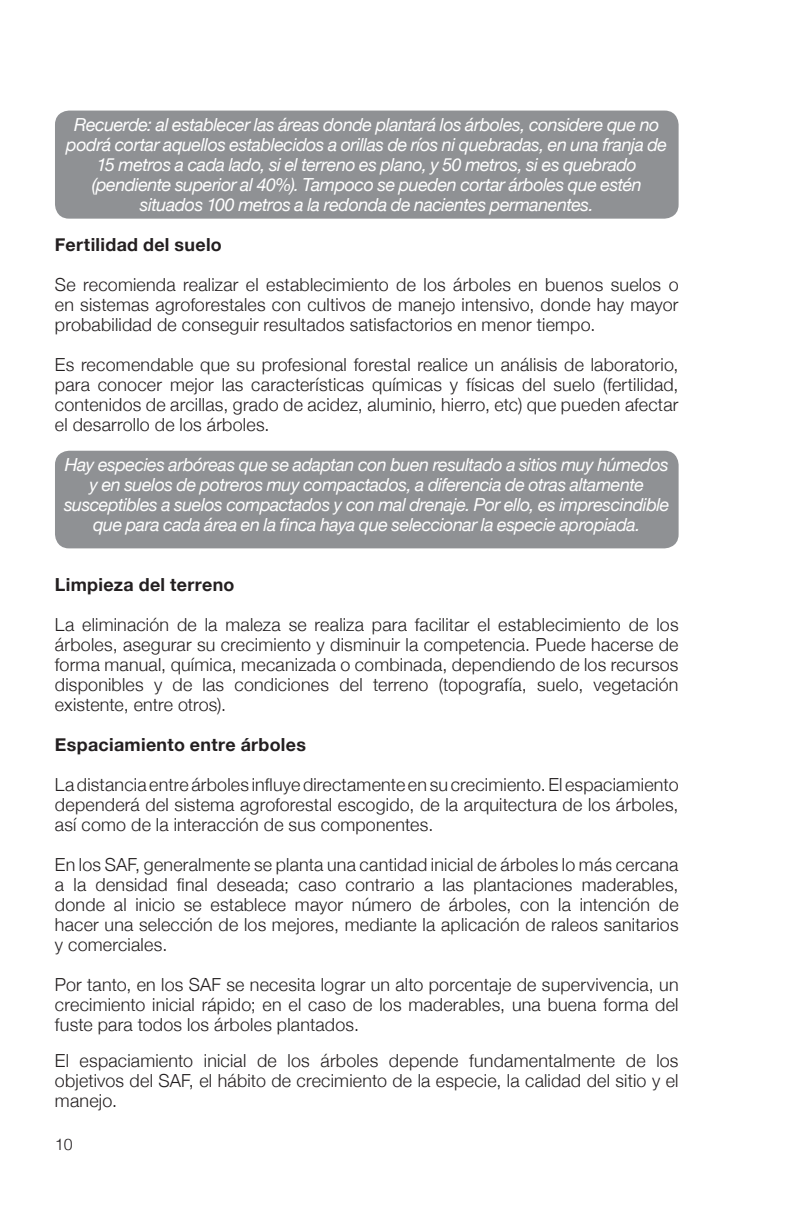
<style>
.page{position:relative;width:792px;height:1224px;background:#fff}
.page>*{position:absolute;margin:0;border:0;box-sizing:border-box;transform-origin:0 0}
.t1{font:300 18px/20px "Helvetica Neue";letter-spacing:.01em;color:#231f20;text-align:justify}
.t2{font:italic 18px/20px "Helvetica Neue";letter-spacing:-.025em;color:#fff;text-align:center}
.t3{font:700 18px "Helvetica Neue";letter-spacing:.02em;color:#231f20}
.t4{font:300 16px "Helvetica";color:#231f20}
</style>
<div class="page">
<div style="left:55px;top:451px;width:624px;height:97px;background:#8f9194;border-radius:14px"></div>
<div style="left:55px;top:111px;width:624px;height:108px;background:#8f9194;border-radius:14px"></div>
<p class="t2" style="left:66px;top:115px;width:602px">Recuerde: al establecer las áreas donde plantará los árboles, considere que no podrá cortar aquellos establecidos a orillas de ríos ni quebradas, en una franja de 15 metros a cada lado, si el terreno es plano, y 50 metros, si es quebrado (pendiente superior al 40%). Tampoco se pueden cortar árboles que estén situados 100 metros a la redonda de nacientes permanentes.</p>
<p class="t3" style="left:55px;top:230px;width:168px">Fertilidad del suelo</p>
<p class="t1" style="left:55px;top:273px;width:625px">Se recomienda realizar el establecimiento de los árboles en buenos suelos o en sistemas agroforestales con cultivos de manejo intensivo, donde hay mayor probabilidad de conseguir resultados satisfactorios en menor tiempo.</p>
<p class="t1" style="left:55px;top:353px;width:625px">Es recomendable que su profesional forestal realice un análisis de laboratorio, para conocer mejor las características químicas y físicas del suelo (fertilidad, contenidos de arcillas, grado de acidez, aluminio, hierro, etc) que pueden afectar el desarrollo de los árboles.</p>
<p class="t2" style="left:64px;top:455px;width:607px">Hay especies arbóreas que se adaptan con buen resultado a sitios muy húmedos y en suelos de potreros muy compactados, a diferencia de otras altamente susceptibles a suelos compactados y con mal drenaje. Por ello, es imprescindible que para cada área en la finca haya que seleccionar la especie apropiada.</p>
<p class="t3" style="left:55px;top:570px;width:181px">Limpieza del terreno</p>
<p class="t1" style="left:55px;top:613px;width:625px">La eliminación de la maleza se realiza para facilitar el establecimiento de los árboles, asegurar su crecimiento y disminuir la competencia. Puede hacerse de forma manual, química, mecanizada o combinada, dependiendo de los recursos disponibles y de las condiciones del terreno (topografía, suelo, vegetación existente, entre otros).</p>
<p class="t3" style="left:55px;top:730px;width:253px">Espaciamiento entre árboles</p>
<p class="t1" style="left:55px;top:773px;width:625px">La distancia entre árboles influye directamente en su crecimiento. El espaciamiento dependerá del sistema agroforestal escogido, de la arquitectura de los árboles, así como de la interacción de sus componentes.</p>
<p class="t1" style="left:55px;top:853px;width:625px">En los SAF, generalmente se planta una cantidad inicial de árboles lo más cercana a la densidad final deseada; caso contrario a las plantaciones maderables, donde al inicio se establece mayor número de árboles, con la intención de hacer una selección de los mejores, mediante la aplicación de raleos sanitarios y comerciales.</p>
<p class="t1" style="left:55px;top:973px;width:625px">Por tanto, en los SAF se necesita lograr un alto porcentaje de supervivencia, un crecimiento inicial rápido; en el caso de los maderables, una buena forma del fuste para todos los árboles plantados.</p>
<p class="t1" style="left:55px;top:1049px;width:625px">El espaciamiento inicial de los árboles depende fundamentalmente de los objetivos del SAF, el hábito de crecimiento de la especie, la calidad del sitio y el manejo.</p>
<p class="t4" style="left:55px;top:1132px;width:19px">10</p>
</div>
